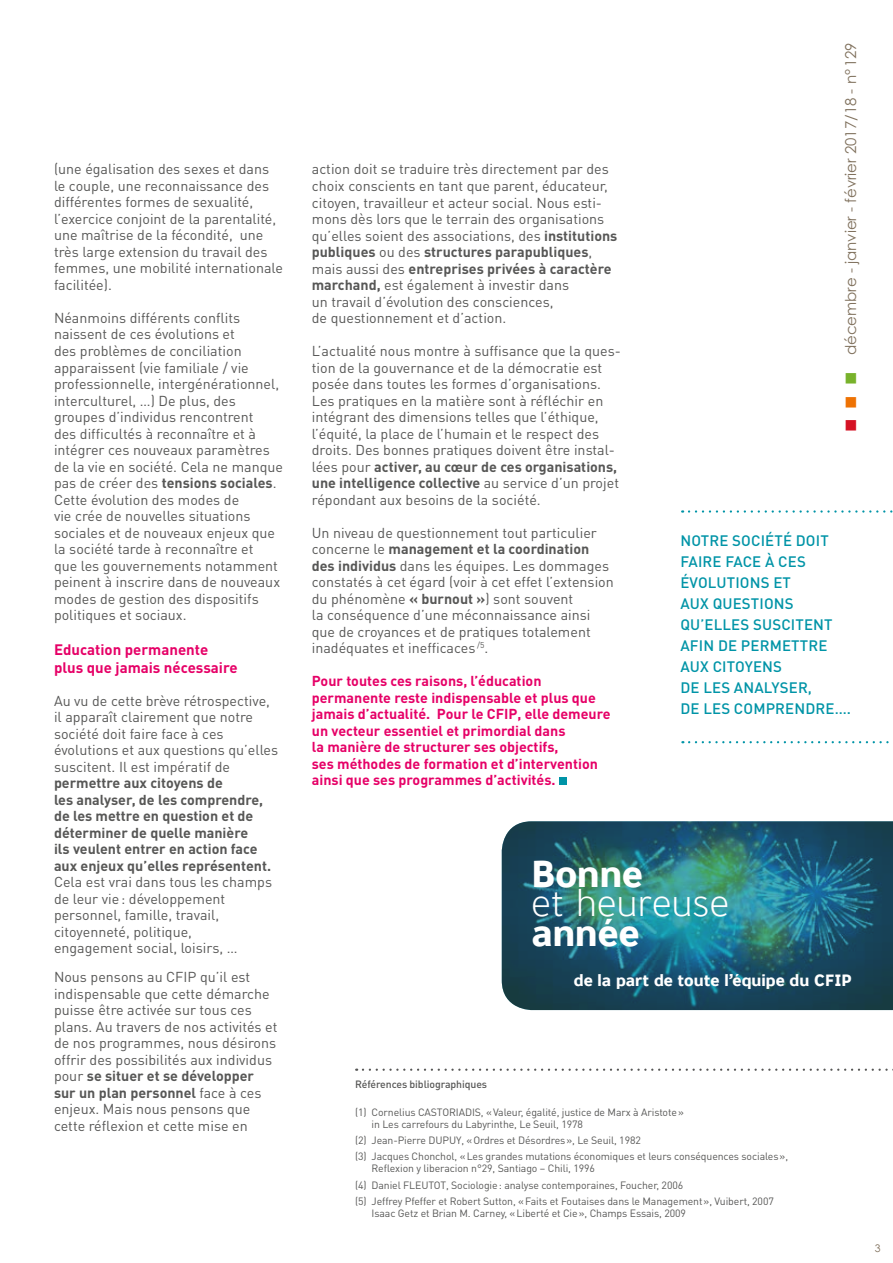
<style>
.page{position:relative;width:893px;height:1263px;background:#fff}
.page>*{position:absolute;margin:0;border:0;box-sizing:border-box;transform-origin:0 0}
.t1{font:700 37.05px "Banjax";color:#fff}
.t2{font:300 37.05px "Banjax";color:#fff}
.t3{font:700 16.2px "Banjax";color:#fff}
.t4{font:500 15px/21px "DIN Pro";letter-spacing:.01em;color:#0094a7}
.t5{font:700 15px/18px "DIN Pro";color:#e60067}
.t6{font:15px "Century Gothic";color:#80715d}
.t7{font:14.25px/16.5px "DIN Pro";color:#575756}
.t8{font:700 14.25px/16.5px "DIN Pro";color:#e60067}
.t9{font:700 14.25px/16.5px "DIN Pro";color:#575756}
.t10{font:10.5px/16.2px "DIN Pro";letter-spacing:-.01em;color:#575756}
.t11{font:500 10.5px "DIN Pro";letter-spacing:-.01em;color:#575756}
.t12{font:10.5px "Century Gothic";color:#80715d}
.s1{font-weight:700}
.s2{color:#d51224}
.s3{color:#ee7203}
.s4{color:#78b22b}
</style>
<div class="page">
<svg style="left:502px;top:821px;width:391px;height:189px;background:#216071"></svg>
<div style="left:559px;top:777px;width:8px;height:8px;background:#0094a7"></div>
<svg style="left:363px;top:1068px;width:530px;height:3px"></svg>
<svg style="left:689px;top:510px;width:204px;height:3px"></svg>
<svg style="left:689px;top:741px;width:200px;height:2px"></svg>
<p class="t7" style="left:54px;top:160px;width:230px">(une égalisation des sexes et dans le couple, une reconnaissance des différentes formes de sexualité, l’exercice conjoint de la parentalité, une maîtrise de la fécondité, une très large extension du travail des femmes, une mobilité internationale facilitée).</p>
<p class="t7" style="left:54px;top:309px;width:231px">Néanmoins différents conflits naissent de ces évolutions et<br>des problèmes de conciliation apparaissent (vie familiale / vie professionnelle, intergénérationnel, interculturel, …) De plus, des groupes d’individus rencontrent<br>des difficultés à reconnaître et à intégrer ces nouveaux paramètres de la vie en société. Cela ne manque pas de créer des <span class="s1">tensions sociales</span>.<br>Cette évolution des modes de<br>vie crée de nouvelles situations sociales et de nouveaux enjeux que la société tarde à reconnaître et<br>que les gouvernements notamment peinent à inscrire dans de nouveaux modes de gestion des dispositifs politiques et sociaux.</p>
<p class="t5" style="left:54px;top:639px;width:185px">Education permanente plus que jamais nécessaire</p>
<p class="t7" style="left:54px;top:691px;width:226px">Au vu de cette brève rétrospective, il apparaît clairement que notre société doit faire face à ces évolutions et aux questions qu’elles suscitent. Il est impératif de</p>
<p class="t9" style="left:54px;top:774px;width:219px">permettre aux citoyens de<br>les analyser, de les comprendre, de les mettre en question et de déterminer de quelle manière<br>ils veulent entrer en action face aux enjeux qu’elles représentent.</p>
<p class="t7" style="left:54px;top:873px;width:220px">Cela est vrai dans tous les champs de leur vie: développement personnel, famille, travail, citoyenneté, politique, engagement social, loisirs, …</p>
<p class="t7" style="left:54px;top:968px;width:225px">Nous pensons au CFIP qu’il est indispensable que cette démarche puisse être activée sur tous ces plans. Au travers de nos activités et de nos programmes, nous désirons offrir des possibilités aux individus pour <span class="s1">se situer et se développer sur un plan personnel</span> face à ces enjeux. Mais nous pensons que cette réflexion et cette mise en</p>
<p class="t7" style="left:312px;top:160px;width:307px">action doit se traduire très directement par des choix conscients en tant que parent, éducateur, citoyen, travailleur et acteur social. Nous esti&shy;mons dès lors que le terrain des organisations qu’elles soient des associations, des <span class="s1">institutions publiques</span> ou des <span class="s1">structures parapubliques</span>, mais aussi des <span class="s1">entreprises privées à caractère marchand,</span> est également à investir dans<br>un travail d’évolution des consciences,<br>de questionnement et d’action.</p>
<p class="t7" style="left:312px;top:342px;width:311px">L’actualité nous montre à suffisance que la ques&shy;tion de la gouvernance et de la démocratie est posée dans toutes les formes d’organisations.<br>Les pratiques en la matière sont à réfléchir en intégrant des dimensions telles que l’éthique, l’équité, la place de l’humain et le respect des droits. Des bonnes pratiques doivent être instal&shy;lées pour <span class="s1">activer, au cœur de ces organisations, une intelligence collective</span> au service d’un projet répondant aux besoins de la société.</p>
<p class="t7" style="left:312px;top:524px;width:303px">Un niveau de questionnement tout particulier concerne le <span class="s1">management et la coordination des individus</span> dans les équipes. Les dommages constatés à cet égard (voir à cet effet l’extension du phénomène <span class="s1">« burnout »</span>) sont souvent<br>la conséquence d’une méconnaissance ainsi que de croyances et de pratiques totalement inadéquates et inefficaces <sup>/5</sup>.</p>
<p class="t8" style="left:312px;top:672px;width:300px">Pour toutes ces raisons, l’éducation permanente reste indispensable et plus que jamais d’actualité. Pour le CFIP, elle demeure un vecteur essentiel et primordial dans<br>la manière de structurer ses objectifs,<br>ses méthodes de formation et d’intervention ainsi que ses programmes d’activités.</p>
<p class="t6" style="left:842px;top:431px;width:390px;rotate:-90deg"><span class="s2">■</span> <span class="s3">■</span> <span class="s4">■</span> décembre - janvier - février 2017/18 - n°129</p>
<p class="t4" style="left:680px;top:529px;width:172px">NOTRE SOCIÉTÉ DOIT<br>FAIRE FACE À CES<br>ÉVOLUTIONS ET<br>AUX QUESTIONS<br>QU’ELLES SUSCITENT<br>AFIN DE PERMETTRE<br>AUX CITOYENS<br>DE LES ANALYSER,<br>DE LES COMPRENDRE….</p>
<h1 class="t1" style="left:531px;top:845px;width:113px">Bonne</h1>
<h1 class="t2" style="left:531px;top:875px;width:199px">et heureuse</h1>
<h1 class="t1" style="left:531px;top:904px;width:110px">année</h1>
<p class="t3" style="left:574px;top:968px;width:279px">de la part de toute l’équipe du CFIP</p>
<p class="t11" style="left:355px;top:1077px;width:134px">Références bibliographiques</p>
<p class="t10" style="left:371px;top:1105px;width:314px;line-height:12px;text-indent:-16px">(1) Cornelius CASTORIADIS, «Valeur, égalité, justice de Marx à Aristote» in Les carrefours du Labyrinthe, Le Seuil, 1978</p>
<p class="t10" style="left:355px;top:1132px;width:435px">(2) Jean-Pierre DUPUY, «Ordres et Désordres», Le Seuil, 1982<br>(3) Jacques Chonchol, «Les grandes mutations économiques et leurs conséquences sociales»,</p>
<p class="t10" style="left:355px;top:1160px;width:420px;text-indent:16px">Reflexion y liberacion n°29, Santiago – Chili, 1996<br>(4) Daniel FLEUTOT, Sociologie: analyse contemporaines, Foucher, 2006<br>(5) Jeffrey Pfeffer et Robert Sutton, «Faits et Foutaises dans le Management», Vuibert, 2007</p>
<p class="t10" style="left:372px;top:1204px;width:316px">Isaac Getz et Brian M. Carney, «Liberté et Cie», Champs Essais, 2009</p>
<p class="t12" style="left:875px;top:1241px;width:7px">3</p>
</div>
